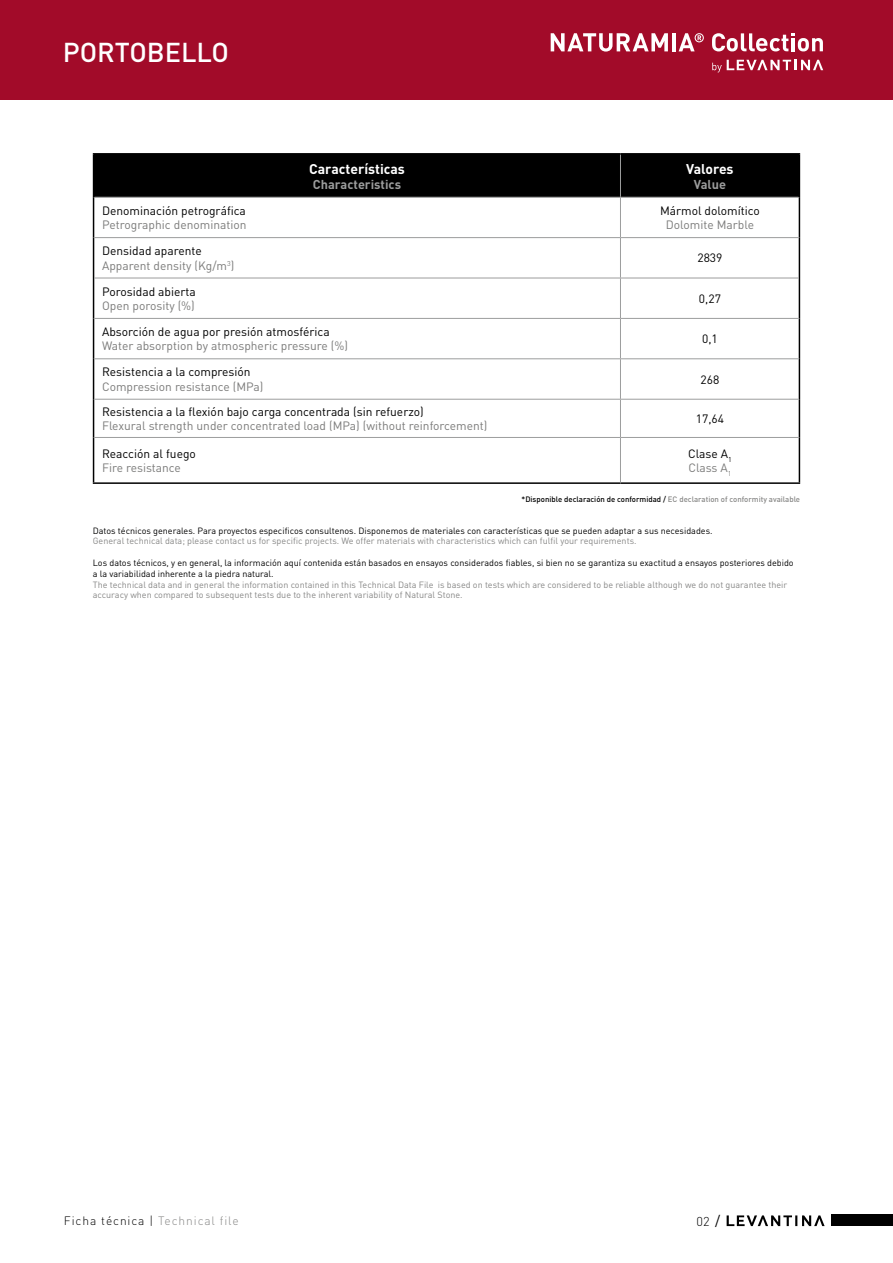
<style>
.page{position:relative;width:893px;height:1263px;background:#fff}
.page>*{position:absolute;margin:0;border:0;box-sizing:border-box;transform-origin:0 0}
.t1{font:500 27px "DIN";color:#fff}
.t2{font:700 13.95px "DIN";color:#fff}
.t3{font:700 12.75px "DIN";color:#9c9d9d}
.t4{font:300 12.75px "DIN";color:#000}
.t5{font:12px/14.4px "DIN";color:#7b7b7a}
.t6{font:12px/14.4px "DIN";color:#000}
.t7{font:300 12px "DIN";letter-spacing:.075em;color:#000}
.t8{font:9px/10.8px "DIN";color:#878786}
.t9{font:9px/10.8px "DIN";color:#000}
.t10{font:500 7.8px "DIN";color:#000}
.s1{color:#000}
.s2{color:#7b7b7a}
.s3{color:#878786}
.s4{font-family:"DIN Regular Alternate";font-weight:400;font-size:14.25px}
</style>
<div class="page">
<div style="left:0;top:0;width:893px;height:100px;background:#a20b29"></div>
<div style="left:831px;top:1215px;width:62px;height:11px;background:#000"></div>
<svg style="left:727px;top:1215px;width:98px;height:11px"></svg>
<div style="left:94px;top:155px;width:705px;height:42px;background:#000"></div>
<hr style="left:93px;top:197px;width:1px;height:41px;background:#000">
<hr style="left:799px;top:197px;width:1px;height:41px;background:#000">
<hr style="left:93px;top:238px;width:1px;height:40px;background:#000">
<hr style="left:799px;top:238px;width:1px;height:40px;background:#000">
<hr style="left:93px;top:278px;width:1px;height:40px;background:#000">
<hr style="left:799px;top:278px;width:1px;height:40px;background:#000">
<hr style="left:93px;top:318px;width:1px;height:41px;background:#000">
<hr style="left:799px;top:318px;width:1px;height:41px;background:#000">
<hr style="left:93px;top:359px;width:1px;height:40px;background:#000">
<hr style="left:799px;top:359px;width:1px;height:40px;background:#000">
<hr style="left:93px;top:399px;width:1px;height:38px;background:#000">
<hr style="left:799px;top:399px;width:1px;height:38px;background:#000">
<hr style="left:93px;top:437px;width:1px;height:45px;background:#000">
<hr style="left:799px;top:437px;width:1px;height:45px;background:#000">
<hr style="left:93px;top:482px;width:527px;height:2px;background:#000">
<hr style="left:620px;top:482px;width:180px;height:2px;background:#000">
<hr style="left:94px;top:197px;width:526px;height:1px;background:#9c9d9d">
<hr style="left:620px;top:197px;width:179px;height:1px;background:#9c9d9d">
<hr style="left:620px;top:198px;width:1px;height:39px;background:#9c9d9d">
<hr style="left:94px;top:237px;width:526px;height:1px;background:#9c9d9d">
<hr style="left:620px;top:237px;width:179px;height:1px;background:#9c9d9d">
<hr style="left:620px;top:238px;width:1px;height:40px;background:#9c9d9d">
<hr style="left:94px;top:278px;width:526px;height:1px;background:#9c9d9d">
<hr style="left:620px;top:278px;width:179px;height:1px;background:#9c9d9d">
<hr style="left:620px;top:278px;width:1px;height:40px;background:#9c9d9d">
<hr style="left:94px;top:318px;width:526px;height:1px;background:#9c9d9d">
<hr style="left:620px;top:318px;width:179px;height:1px;background:#9c9d9d">
<hr style="left:620px;top:319px;width:1px;height:39px;background:#9c9d9d">
<hr style="left:94px;top:358px;width:526px;height:1px;background:#9c9d9d">
<hr style="left:620px;top:358px;width:179px;height:1px;background:#9c9d9d">
<hr style="left:620px;top:359px;width:1px;height:40px;background:#9c9d9d">
<hr style="left:94px;top:399px;width:526px;height:1px;background:#9c9d9d">
<hr style="left:620px;top:399px;width:179px;height:1px;background:#9c9d9d">
<hr style="left:620px;top:400px;width:1px;height:37px;background:#9c9d9d">
<hr style="left:94px;top:437px;width:526px;height:1px;background:#9c9d9d">
<hr style="left:620px;top:437px;width:179px;height:1px;background:#9c9d9d">
<hr style="left:620px;top:438px;width:1px;height:44px;background:#9c9d9d">
<hr style="left:93px;top:153px;width:527px;height:2px;background:#000">
<hr style="left:93px;top:155px;width:1px;height:42px;background:#000">
<hr style="left:620px;top:153px;width:180px;height:2px;background:#000">
<hr style="left:799px;top:155px;width:1px;height:42px;background:#000">
<hr style="left:620px;top:155px;width:1px;height:42px;background:#9c9d9d">
<hr style="left:672px;top:33px;width:4px;height:18px;background:#fff">
<svg style="left:712px;top:60px;width:111px;height:12px"></svg>
<svg style="left:551px;top:33px;width:117px;height:19px"></svg>
<svg style="left:712px;top:33px;width:111px;height:18px"></svg>
<svg style="left:679px;top:33px;width:25px;height:18px"></svg>
<h1 class="t1" style="left:63px;top:34px;width:168px">PORTOBELLO</h1>
<h3 class="t6" style="left:102px;top:203px;width:145px">Denominación petrográfica</h3>
<h3 class="t5" style="left:102px;top:218px;width:146px">Petrographic denomination</h3>
<h2 class="t2" style="left:309px;top:159px;width:97px">Características</h2>
<h3 class="t3" style="left:313px;top:176px;width:90px">Characteristics</h3>
<h2 class="t2" style="left:686px;top:159px;width:49px">Valores</h2>
<h3 class="t3" style="left:694px;top:176px;width:34px">Value</h3>
<h3 class="t6" style="left:660px;top:203px;width:101px">Mármol dolomítico</h3>
<h3 class="t5" style="left:666px;top:218px;width:90px">Dolomite Marble</h3>
<h3 class="t5" style="left:102px;top:244px;width:134px"><span class="s1">Densidad aparente<br></span>Apparent density (Kg/m<sup>3</sup>)</h3>
<h3 class="t6" style="left:697px;top:251px;width:27px">2839</h3>
<h3 class="t6" style="left:102px;top:284px;width:95px">Porosidad abierta</h3>
<h3 class="t5" style="left:102px;top:299px;width:94px">Open porosity (%)</h3>
<h3 class="t6" style="left:699px;top:291px;width:23px">0,27</h3>
<h3 class="t6" style="left:102px;top:325px;width:229px">Absorción de agua por presión atmosférica</h3>
<h3 class="t5" style="left:102px;top:339px;width:248px">Water absorption by atmospheric pressure (%)</h3>
<h3 class="t6" style="left:102px;top:365px;width:150px">Resistencia a la compresión</h3>
<h3 class="t5" style="left:102px;top:379px;width:163px">Compression resistance (MPa)</h3>
<h3 class="t6" style="left:102px;top:404px;width:323px">Resistencia a la flexión bajo carga concentrada (sin refuerzo)</h3>
<h3 class="t5" style="left:102px;top:419px;width:387px">Flexural strength under concentrated load (MPa) (without reinforcement)</h3>
<h3 class="t6" style="left:102px;top:446px;width:95px">Reacción al fuego</h3>
<h3 class="t5" style="left:102px;top:461px;width:80px">Fire resistance</h3>
<h3 class="t6" style="left:702px;top:332px;width:17px">0,1</h3>
<h3 class="t6" style="left:701px;top:372px;width:20px">268</h3>
<h3 class="t6" style="left:696px;top:412px;width:30px">17,64</h3>
<h3 class="t6" style="left:688px;top:446px;width:45px">Clase A<sub>1<br></sub><span class="s2">Class A</span><sub>1</sub></h3>
<p class="t10" style="left:522px;top:494px;width:280px">*Disponible declaración de conformidad / <span class="s3">EC declaration of conformity available</span></p>
<p class="t9" style="left:93px;top:525px;width:621px">Datos técnicos generales. Para proyectos especificos consultenos. Disponemos de materiales con características que se pueden adaptar a sus necesidades.</p>
<p class="t8" style="left:93px;top:536px;width:545px">General technical data; please contact us for specific projects. We offer materials with characteristics which can fulfil your requirements.</p>
<p class="t9" style="left:93px;top:557px;width:702px">Los datos técnicos, y en general, la información aquí contenida están basados en ensayos considerados fiables, si bien no se garantiza su exactitud a ensayos posteriores debido a la variabilidad inherente a la piedra natural.</p>
<p class="t8" style="left:93px;top:579px;width:696px">The technical data and in general the information contained in this Technical Data File is based on tests which are considered to be reliable although we do not guarantee their accuracy when compared to subsequent tests due to the inherent variability of Natural Stone.</p>
<h3 class="t7" style="left:64px;top:1213px;width:176px">Ficha técnica | <span class="s3">Technical file</span></h3>
<h3 class="t4" style="left:696px;top:1213px;width:25px">02 <span class="s4">/</span></h3>
</div>
